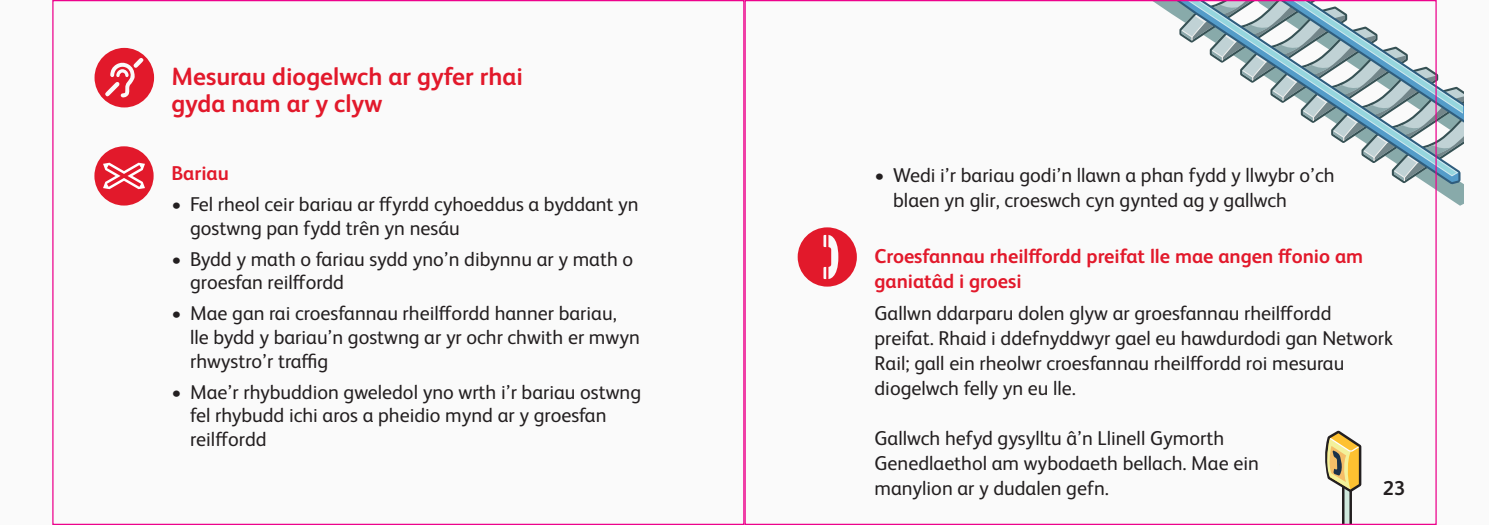
<style>
.page{position:relative;width:1489px;height:525px;background:#fff}
.page>*{position:absolute;margin:0;border:0;box-sizing:border-box;transform-origin:0 0}
.t1{font:700 25px/27.5px "Network Rail Sans";color:#e2192b}
.t2{font:20px/23.8px "Network Rail Sans";color:#231f20}
.t3{font:700 20px/25px "Network Rail Sans";color:#e2192b}
.t4{font:700 20px "Network Rail Sans";color:#231f20}
</style>
<div class="page">
<div style="left:0;top:0;width:744px;height:524px;background:#fafafa"></div>
<div style="left:744px;top:0;width:744px;height:524px;background:#fafafa"></div>
<svg style="left:94px;top:146px;width:60px;height:59px"></svg>
<svg style="left:797px;top:227px;width:59px;height:59px"></svg>
<svg style="left:1325px;top:430px;width:36px;height:92px"></svg>
<svg style="left:94px;top:48px;width:60px;height:59px"></svg>
<svg style="left:1427px;top:183px;width:35px;height:23px"></svg>
<svg style="left:1154px;top:2px;width:25px;height:17px"></svg>
<svg style="left:1179px;top:0;width:283px;height:183px"></svg>
<p class="t1" style="left:171px;top:61px;width:353px">Mesurau diogelwch ar gyfer rhai gyda nam ar y clyw</p>
<p class="t3" style="left:171px;top:160px;width:59px">Bariau</p>
<p class="t2" style="left:190px;top:191px;width:450px;text-indent:-19px">• Fel rheol ceir bariau ar ffyrdd cyhoeddus a byddant yn gostwng pan fydd trên yn nesáu</p>
<p class="t2" style="left:190px;top:246px;width:444px;text-indent:-19px">• Bydd y math o fariau sydd yno’n dibynnu ar y math o groesfan reilffordd</p>
<p class="t2" style="left:190px;top:300px;width:451px;text-indent:-19px">• Mae gan rai croesfannau rheilffordd hanner bariau, lle bydd y bariau’n gostwng ar yr ochr chwith er mwyn rhwystro’r traffig</p>
<p class="t2" style="left:190px;top:379px;width:452px;text-indent:-19px">• Mae’r rhybuddion gweledol yno wrth i’r bariau ostwng fel rhybudd ichi aros a pheidio mynd ar y groesfan reilffordd</p>
<p class="t2" style="left:893px;top:162px;width:443px;line-height:25px;text-indent:-19px">• Wedi i’r bariau godi’n llawn a phan fydd y llwybr o’ch blaen yn glir, croeswch cyn gynted ag y gallwch</p>
<p class="t3" style="left:874px;top:243px;width:490px">Croesfannau rheilffordd preifat lle mae angen ffonio am ganiatâd i groesi</p>
<p class="t2" style="left:874px;top:299px;width:520px;line-height:25px">Gallwn ddarparu dolen glyw ar groesfannau rheilffordd preifat. Rhaid i ddefnyddwyr gael eu hawdurdodi gan Network Rail; gall ein rheolwr croesfannau rheilffordd roi mesurau diogelwch felly yn eu lle.</p>
<p class="t2" style="left:874px;top:424px;width:386px;line-height:25px">Gallwch hefyd gysylltu â’n Llinell Gymorth<br>Genedlaethol am wybodaeth bellach. Mae ein manylion ar y dudalen gefn.</p>
<p class="t4" style="left:1382px;top:474px;width:24px">23</p>
</div>
